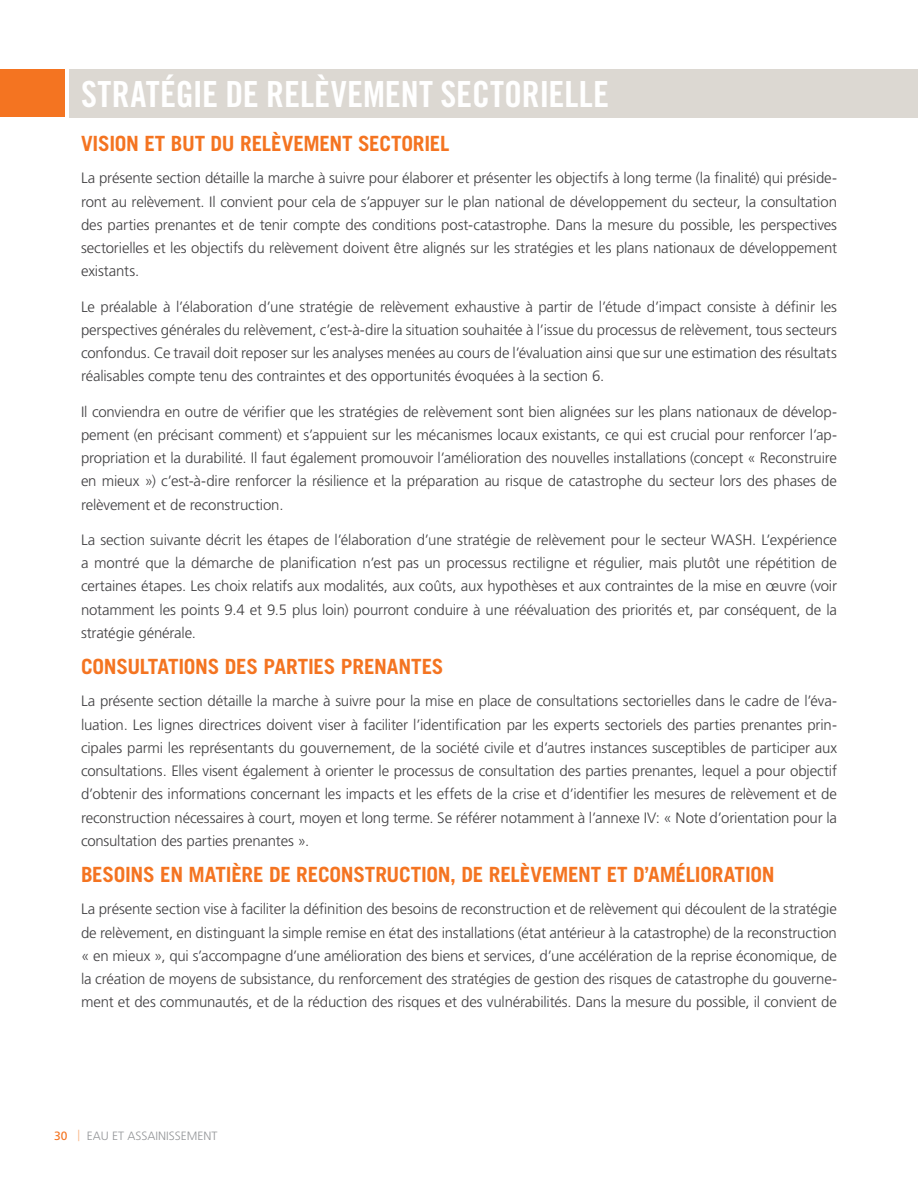
<style>
.page{position:relative;width:918px;height:1188px;background:#fff}
.page>*{position:absolute;margin:0;border:0;box-sizing:border-box;transform-origin:0 0}
.t1{font:36px "Trade Gothic LT Std Bd Cn 20";letter-spacing:-.005em;color:#fff}
.t2{font:700 21px "Trade Gothic LT Std";letter-spacing:-.015em;color:#f47421}
.t3{font:300 15px/23.2px "Frutiger";letter-spacing:-.01em;color:#414042;text-align:justify}
.t4{font:300 12px "Frutiger";color:#939598}
.s1{font-weight:400;color:#f47421}
.s2{font-size:15px;color:#fab584}
</style>
<div class="page">
<div style="left:69px;top:69px;width:849px;height:48px;background:#dcd8d2"></div>
<div style="left:0;top:69px;width:65px;height:48px;background:#f47421"></div>
<h1 class="t1" style="left:81px;top:72px;width:530px">STRATÉGIE DE RELÈVEMENT SECTORIELLE</h1>
<h2 class="t2" style="left:81px;top:131px;width:368px">VISION ET BUT DU RELÈVEMENT SECTORIEL</h2>
<p class="t3" style="left:81px;top:167px;width:758px">La présente section détaille la marche à suivre pour élaborer et présenter les objectifs à long terme (la finalité) qui préside&shy;ront au relèvement. Il convient pour cela de s’appuyer sur le plan national de développement du secteur, la consultation des parties prenantes et de tenir compte des conditions post-catastrophe. Dans la mesure du possible, les perspectives sectorielles et les objectifs du relèvement doivent être alignés sur les stratégies et les plans nationaux de développement existants.</p>
<p class="t3" style="left:81px;top:295px;width:758px">Le préalable à l’élaboration d’une stratégie de relèvement exhaustive à partir de l’étude d’impact consiste à définir les perspectives générales du relèvement, c’est-à-dire la situation souhaitée à l’issue du processus de relèvement, tous secteurs confondus. Ce travail doit reposer sur les analyses menées au cours de l’évaluation ainsi que sur une estimation des résultats réalisables compte tenu des contraintes et des opportunités évoquées à la section 6.</p>
<p class="t3" style="left:81px;top:400px;width:758px">Il conviendra en outre de vérifier que les stratégies de relèvement sont bien alignées sur les plans nationaux de dévelop&shy;pement (en précisant comment) et s’appuient sur les mécanismes locaux existants, ce qui est crucial pour renforcer l’ap&shy;propriation et la durabilité. Il faut également promouvoir l’amélioration des nouvelles installations (concept « Reconstruire en mieux ») c’est-à-dire renforcer la résilience et la préparation au risque de catastrophe du secteur lors des phases de relèvement et de reconstruction.</p>
<p class="t3" style="left:81px;top:528px;width:758px">La section suivante décrit les étapes de l’élaboration d’une stratégie de relèvement pour le secteur WASH. L’expérience a montré que la démarche de planification n’est pas un processus rectiligne et régulier, mais plutôt une répétition de certaines étapes. Les choix relatifs aux modalités, aux coûts, aux hypothèses et aux contraintes de la mise en œuvre (voir notamment les points 9.4 et 9.5 plus loin) pourront conduire à une réévaluation des priorités et, par conséquent, de la stratégie générale.</p>
<h2 class="t2" style="left:81px;top:654px;width:364px">CONSULTATIONS DES PARTIES PRENANTES</h2>
<p class="t3" style="left:81px;top:690px;width:758px">La présente section détaille la marche à suivre pour la mise en place de consultations sectorielles dans le cadre de l’éva&shy;luation. Les lignes directrices doivent viser à faciliter l’identification par les experts sectoriels des parties prenantes prin&shy;cipales parmi les représentants du gouvernement, de la société civile et d’autres instances susceptibles de participer aux consultations. Elles visent également à orienter le processus de consultation des parties prenantes, lequel a pour objectif d’obtenir des informations concernant les impacts et les effets de la crise et d’identifier les mesures de relèvement et de reconstruction nécessaires à court, moyen et long terme. Se référer notamment à l’annexe IV: « Note d’orientation pour la consultation des parties prenantes ».</p>
<h2 class="t2" style="left:81px;top:862px;width:682px">BESOINS EN MATIÈRE DE RECONSTRUCTION, DE RELÈVEMENT ET D’AMÉLIORATION</h2>
<p class="t3" style="left:81px;top:897px;width:758px">La présente section vise à faciliter la définition des besoins de reconstruction et de relèvement qui découlent de la stratégie de relèvement, en distinguant la simple remise en état des installations (état antérieur à la catastrophe) de la reconstruction « en mieux », qui s’accompagne d’une amélioration des biens et services, d’une accélération de la reprise économique, de la création de moyens de subsistance, du renforcement des stratégies de gestion des risques de catastrophe du gouverne&shy;ment et des communautés, et de la réduction des risques et des vulnérabilités. Dans la mesure du possible, il convient de</p>
<p class="t4" style="left:54px;top:1129px;width:165px"><span class="s1">30</span> <span class="s2">|</span> EAU ET ASSAINISSEMENT</p>
</div>
